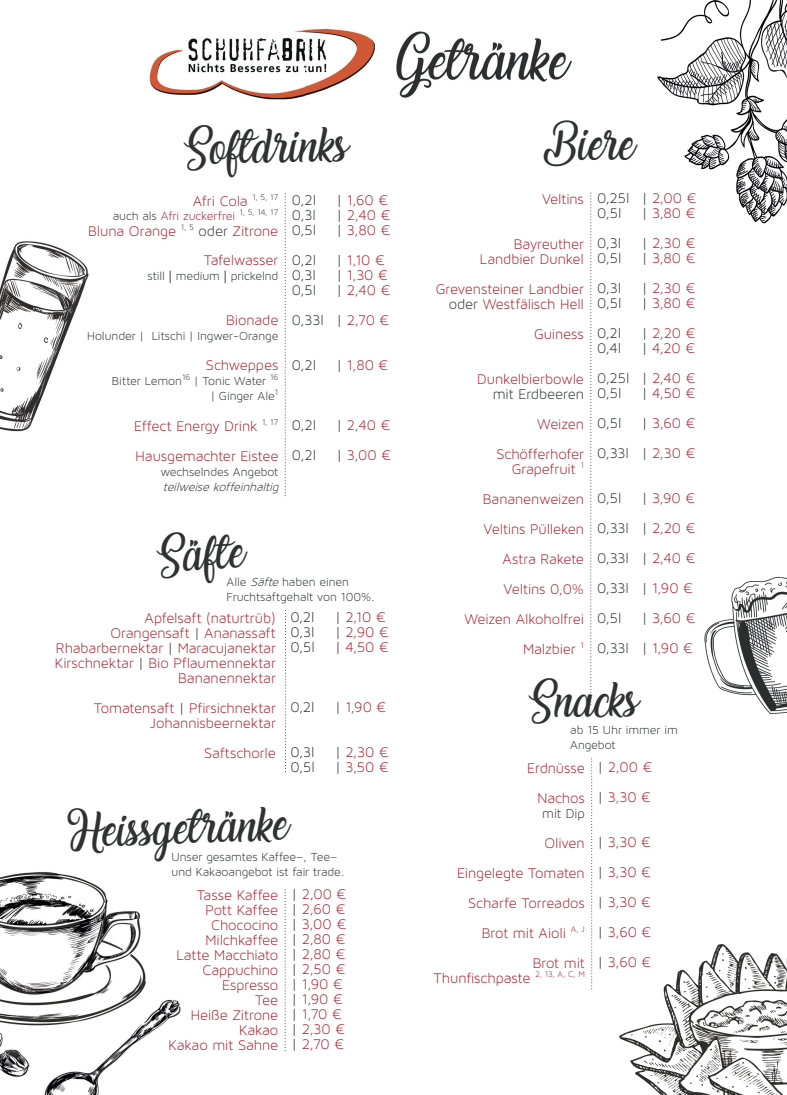
<style>
.page{position:relative;width:787px;height:1095px;background:#fff}
.page>*{position:absolute;margin:0;border:0;box-sizing:border-box;transform-origin:0 0}
.t1{font:36.25px "Laughing and Smiling";color:#2f3231}
.t2{font:15px/15px "Maven Pro Light 300";letter-spacing:-.005em;color:#ad202f;text-align:right}
.t3{font:15px/30px "Maven Pro Light 300";color:#2f3231}
.t4{font:13.75px "Maven Pro Light 300";letter-spacing:-.01em;color:#2f3231}
.t5{font:12.5px/15px "Maven Pro Light 300";letter-spacing:-.005em;color:#2f3231}
.t6{font:12.5px "Maven Pro Light 300";letter-spacing:-.01em;color:#ad202f}
.t7{font:italic 12.5px "Maven Pro Light 300";color:#2f3231}
.s1{color:#2f3231}
.s2{font-family:"Myriad Pro"}
.s3{font-style:italic}
.s4{color:#ad202f}
</style>
<div class="page">
<img style="left:0;top:0;width:787px;height:1095px">
<svg style="left:590px;top:192px;width:1px;height:513px"></svg>
<svg style="left:285px;top:193px;width:1px;height:303px"></svg>
<svg style="left:285px;top:889px;width:1px;height:162px"></svg>
<svg style="left:285px;top:610px;width:1px;height:162px"></svg>
<svg style="left:591px;top:758px;width:1px;height:231px"></svg>
<h1 class="t1" style="left:186px;top:121px;width:163px;rotate:-1deg">Softdrinks</h1>
<p class="t2" style="left:193px;top:194px;width:87px">Afri Cola <sup>1,</sup> <sup>5,</sup> <sup>17</sup></p>
<p class="t6" style="left:113px;top:209px;width:167px"><span class="s1">auch als</span> Afri zuckerfrei <sup>1,</sup> <sup>5,</sup> <sup>14,</sup> <sup>17</sup></p>
<p class="t2" style="left:88px;top:217px;width:192px;line-height:28.8px">Bluna Orange <sup>1,</sup> <sup>5</sup> <span class="s1">oder</span> Zitrone<br>Tafelwasser</p>
<p class="t5" style="left:147px;top:268px;width:132px">still <span class="s2">|</span> medium <span class="s2">|</span> prickelnd</p>
<p class="t2" style="left:226px;top:312px;width:54px">Bionade</p>
<p class="t5" style="left:87px;top:328px;width:193px">Holunder | Litschi | Ingwer-Orange</p>
<p class="t2" style="left:206px;top:357px;width:74px">Schweppes</p>
<p class="t5" style="left:112px;top:373px;width:168px;text-align:right">Bitter Lemon<sup>16</sup> | Tonic Water <sup>16 </sup>| Ginger Ale<sup>1</sup></p>
<p class="t2" style="left:134px;top:411px;width:146px;line-height:30px;text-align:left">Effect Energy Drink <sup>1,</sup> <sup>17<br></sup>Hausgemachter Eistee</p>
<p class="t5" style="left:161px;top:464px;width:119px">wechselndes Angebot</p>
<p class="t7" style="left:163px;top:480px;width:121px">teilweise koffeinhaltig</p>
<p class="t3" style="left:292px;top:185px;width:26px">0,2l</p>
<p class="t2" style="left:337px;top:193px;width:53px"><span class="s1">|</span> 1,60 €</p>
<p class="t3" style="left:292px;top:200px;width:26px">0,3l</p>
<p class="t2" style="left:337px;top:208px;width:55px"><span class="s1">|</span> 2,40 €</p>
<p class="t3" style="left:292px;top:215px;width:26px">0,5l</p>
<p class="t2" style="left:337px;top:223px;width:55px"><span class="s1">|</span> 3,80 €</p>
<p class="t3" style="left:292px;top:245px;width:26px">0,2l</p>
<p class="t2" style="left:337px;top:253px;width:49px"><span class="s1">|</span> 1,10 €</p>
<p class="t3" style="left:292px;top:260px;width:26px">0,3l</p>
<p class="t2" style="left:337px;top:268px;width:52px"><span class="s1">|</span> 1,30 €</p>
<p class="t3" style="left:292px;top:275px;width:26px">0,5l</p>
<p class="t2" style="left:292px;top:275px;width:100px;line-height:30px"><span class="s1">|</span> 2,40 €<br><span class="s1">0,33l |</span> 2,70 €</p>
<p class="t3" style="left:292px;top:350px;width:26px">0,2l</p>
<p class="t2" style="left:337px;top:358px;width:53px"><span class="s1">|</span> 1,80 €</p>
<p class="t3" style="left:292px;top:410px;width:26px">0,2l</p>
<p class="t2" style="left:337px;top:418px;width:55px"><span class="s1">|</span> 2,40 €</p>
<p class="t3" style="left:292px;top:440px;width:26px">0,2l</p>
<p class="t2" style="left:337px;top:448px;width:56px"><span class="s1">|</span> 3,00 €</p>
<h1 class="t1" style="left:158px;top:530px;width:87px;rotate:-4deg">Säfte</h1>
<p class="t5" style="left:226px;top:574px;width:150px">Alle <span class="s3">Säfte</span> haben einen<br>Fruchtsaftgehalt von 100%.</p>
<p class="t2" style="left:55px;top:610px;width:222px">Apfelsaft (naturtrüb)<br>Orangensaft <span class="s1">|</span> Ananassaft<br>Rhabarbernektar <span class="s1">|</span> Maracujanektar<br>Kirschnektar <span class="s1">|</span> Bio Pflaumennektar<br>Bananennektar</p>
<p class="t2" style="left:94px;top:700px;width:183px">Tomatensaft <span class="s1">|</span> Pfirsichnektar<br>Johannisbeernektar</p>
<p class="t2" style="left:204px;top:745px;width:73px">Saftschorle</p>
<p class="t3" style="left:290px;top:602px;width:26px">0,2l</p>
<p class="t2" style="left:335px;top:609px;width:52px"><span class="s1">|</span> 2,10 €</p>
<p class="t3" style="left:290px;top:617px;width:26px">0,3l</p>
<p class="t2" style="left:335px;top:624px;width:55px"><span class="s1">|</span> 2,90 €</p>
<p class="t3" style="left:290px;top:632px;width:26px">0,5l</p>
<p class="t2" style="left:335px;top:639px;width:55px"><span class="s1">|</span> 4,50 €</p>
<p class="t3" style="left:290px;top:692px;width:26px">0,2l</p>
<p class="t2" style="left:335px;top:699px;width:52px"><span class="s1">|</span> 1,90 €</p>
<p class="t3" style="left:290px;top:737px;width:26px">0,3l</p>
<p class="t2" style="left:335px;top:744px;width:55px"><span class="s1">|</span> 2,30 €</p>
<p class="t3" style="left:290px;top:752px;width:26px">0,5l</p>
<p class="t2" style="left:335px;top:759px;width:55px"><span class="s1">|</span> 3,50 €</p>
<h1 class="t1" style="left:62px;top:805px;width:229px;rotate:-2deg">Heissgetränke</h1>
<p class="t2" style="left:169px;top:887px;width:111px">Tasse Kaffee<br>Pott Kaffee<br>Chococino<br>Milchkaffee<br>Latte Macchiato<br>Cappuchino<br>Espresso<br>Tee<br>Heiße Zitrone<br>Kakao<br>Kakao mit Sahne</p>
<p class="t2" style="left:292px;top:886px;width:56px;text-align:left"><span class="s1">|</span> 2,00 € <span class="s1">|</span> 2,60 € <span class="s1">|</span> 3,00 € <span class="s1">|</span> 2,80 € <span class="s1">|</span> 2,80 € <span class="s1">|</span> 2,50 € <span class="s1">|</span> 1,90 € <span class="s1">|</span> 1,90 € <span class="s1">|</span> 1,70 € <span class="s1">|</span> 2,30 € <span class="s1">|</span> 2,70 €</p>
<p class="t5" style="left:171px;top:849px;width:174px">Unser gesamtes Kaffee–, Tee– und Kakaoangebot ist fair trade.</p>
<h1 class="t1" style="left:543px;top:117px;width:95px">Biere</h1>
<p class="t2" style="left:542px;top:192px;width:43px">Veltins</p>
<p class="t2" style="left:480px;top:237px;width:105px">Bayreuther<br>Landbier Dunkel</p>
<p class="t2" style="left:436px;top:282px;width:149px">Grevensteiner Landbier <span class="s1">oder</span> Westfälisch Hell</p>
<p class="t2" style="left:534px;top:327px;width:51px">Guiness</p>
<p class="t2" style="left:477px;top:372px;width:108px">Dunkelbierbowle</p>
<p class="t3" style="left:493px;top:379px;width:93px">mit Erdbeeren</p>
<p class="t2" style="left:496px;top:409px;width:89px;line-height:30px">Weizen<br>Schöfferhofer</p>
<p class="t2" style="left:464px;top:454px;width:121px;line-height:30px">Grapefruit <sup>1<br></sup>Bananenweizen<br>Veltins Pülleken<br>Astra Rakete<br>Veltins 0,0%<br>Weizen Alkoholfrei<br>Malzbier <sup>1</sup></p>
<p class="t3" style="left:597px;top:191px;width:101px;line-height:15px">0,25l | <span class="s4">2,00 €<br></span>0,5l</p>
<p class="t2" style="left:642px;top:206px;width:55px"><span class="s1">|</span> 3,80 €</p>
<p class="t3" style="left:597px;top:228px;width:26px">0,3l</p>
<p class="t2" style="left:642px;top:236px;width:55px"><span class="s1">|</span> 2,30 €</p>
<p class="t3" style="left:597px;top:243px;width:26px">0,5l</p>
<p class="t2" style="left:642px;top:251px;width:55px"><span class="s1">|</span> 3,80 €</p>
<p class="t3" style="left:597px;top:273px;width:26px">0,3l</p>
<p class="t2" style="left:642px;top:281px;width:55px"><span class="s1">|</span> 2,30 €</p>
<p class="t3" style="left:597px;top:288px;width:26px">0,5l</p>
<p class="t2" style="left:642px;top:296px;width:55px"><span class="s1">|</span> 3,80 €</p>
<p class="t3" style="left:597px;top:318px;width:26px">0,2l</p>
<p class="t2" style="left:642px;top:326px;width:55px"><span class="s1">|</span> 2,20 €</p>
<p class="t3" style="left:597px;top:333px;width:26px">0,4l</p>
<p class="t2" style="left:597px;top:333px;width:100px;line-height:30px"><span class="s1">|</span> 4,20 €<br><span class="s1">0,25l |</span> 2,40 €</p>
<p class="t3" style="left:597px;top:378px;width:26px">0,5l</p>
<p class="t2" style="left:642px;top:386px;width:55px"><span class="s1">|</span> 4,50 €</p>
<p class="t3" style="left:597px;top:408px;width:26px">0,5l</p>
<p class="t2" style="left:597px;top:408px;width:100px;line-height:30px"><span class="s1">|</span> 3,60 €<br><span class="s1">0,33l |</span> 2,30 €</p>
<p class="t3" style="left:597px;top:483px;width:26px">0,5l</p>
<p class="t3" style="left:597px;top:483px;width:100px;text-indent:45px">| <span class="s4">3,90 €<br></span>0,33l | <span class="s4">2,20 €<br></span>0,33l | <span class="s4">2,40 €<br></span>0,33l | <span class="s4">1,90 €<br></span>0,5l</p>
<p class="t2" style="left:597px;top:603px;width:100px;line-height:30px"><span class="s1">|</span> 3,60 €<br><span class="s1">0,33l |</span> 1,90 €</p>
<h1 class="t1" style="left:531px;top:675px;width:109px;rotate:-1deg">Snacks</h1>
<p class="t2" style="left:527px;top:753px;width:59px;line-height:30px">Erdnüsse<br>Nachos</p>
<p class="t4" style="left:542px;top:806px;width:44px">mit Dip</p>
<p class="t2" style="left:457px;top:828px;width:129px;line-height:30px">Oliven<br>Eingelegte Tomaten<br>Scharfe Torreados<br>Brot mit Aioli <sup>A,</sup> <sup>J<br></sup>Brot mit</p>
<p class="t2" style="left:433px;top:970px;width:153px">Thunfischpaste <sup>2,</sup> <sup>13,</sup> <sup>A,</sup> <sup>C,</sup> <sup>M</sup></p>
<p class="t5" style="left:570px;top:722px;width:109px">ab 15 Uhr immer im<br>Angebot</p>
<p class="t2" style="left:598px;top:752px;width:56px;line-height:30px;text-align:left"><span class="s1">|</span> 2,00 € <span class="s1">|</span> 3,30 €</p>
<p class="t2" style="left:598px;top:827px;width:55px;line-height:30px;text-align:justify"><span class="s1">|</span> 3,30 € <span class="s1">|</span> 3,30 € <span class="s1">|</span> 3,30 € <span class="s1">|</span> 3,60 € <span class="s1">|</span> 3,60 €</p>
</div>
